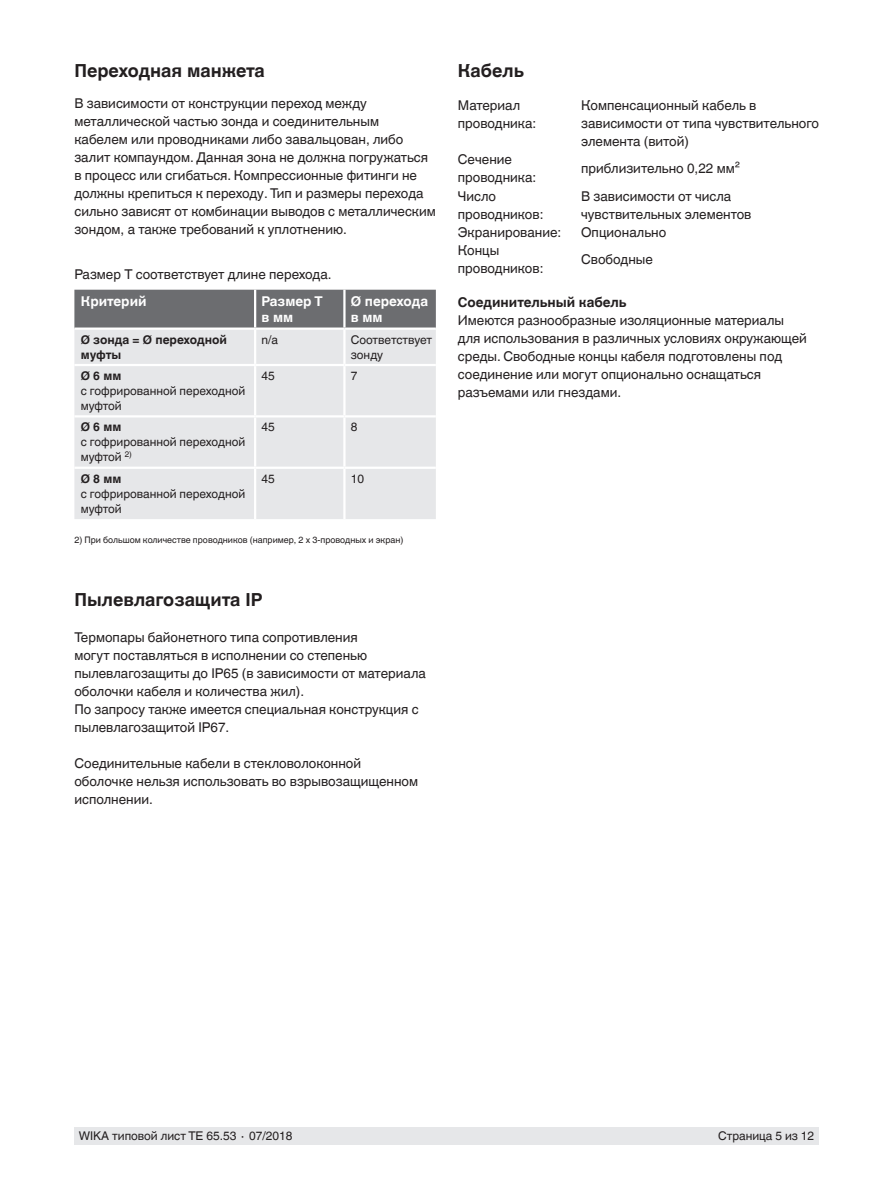
<style>
.page{position:relative;width:893px;height:1188px;background:#fff}
.page>*{position:absolute;margin:0;border:0;box-sizing:border-box;transform-origin:0 0}
.t1{font:700 18px "Helvetica World";color:#231f20}
.t2{font:13.5px/18px "Helvetica World";color:#231f20}
.t3{font:700 13.5px/16.5px "Helvetica World";color:#fff}
.t4{font:700 13.5px "Helvetica World";color:#231f20}
.t5{font:12px/15px "Helvetica World";color:#231f20}
.t6{font:700 12px/15px "Helvetica World";color:#231f20}
.t7{font:9px "Helvetica World";color:#231f20}
</style>
<div class="page">
<div style="left:74px;top:1128px;width:745px;height:17px;background:#e6e7e9"></div>
<div style="left:74px;top:290px;width:362px;height:38px;background:#6c6d70"></div>
<div style="left:74px;top:330px;width:362px;height:189px;background:#e6e7e9"></div>
<hr style="left:254px;top:290px;width:2px;height:38px;background:#fff">
<hr style="left:343px;top:290px;width:3px;height:38px;background:#fff">
<hr style="left:254px;top:330px;width:2px;height:34px;background:#fff">
<hr style="left:343px;top:330px;width:3px;height:34px;background:#fff">
<hr style="left:74px;top:364px;width:181px;height:2px;background:#fff">
<hr style="left:255px;top:364px;width:89px;height:2px;background:#fff">
<hr style="left:254px;top:366px;width:2px;height:49px;background:#fff">
<hr style="left:344px;top:364px;width:92px;height:2px;background:#fff">
<hr style="left:343px;top:366px;width:3px;height:49px;background:#fff">
<hr style="left:74px;top:415px;width:181px;height:3px;background:#fff">
<hr style="left:255px;top:415px;width:89px;height:3px;background:#fff">
<hr style="left:254px;top:418px;width:2px;height:49px;background:#fff">
<hr style="left:344px;top:415px;width:92px;height:3px;background:#fff">
<hr style="left:343px;top:418px;width:3px;height:49px;background:#fff">
<hr style="left:74px;top:467px;width:181px;height:2px;background:#fff">
<hr style="left:255px;top:467px;width:89px;height:2px;background:#fff">
<hr style="left:254px;top:469px;width:2px;height:50px;background:#fff">
<hr style="left:344px;top:467px;width:92px;height:2px;background:#fff">
<hr style="left:343px;top:469px;width:3px;height:50px;background:#fff">
<h1 class="t1" style="left:74px;top:60px;width:192px">Переходная манжета</h1>
<p class="t2" style="left:74px;top:95px;width:363px">В зависимости от конструкции переход между металлической частью зонда и соединительным кабелем или проводниками либо завальцован, либо залит компаундом. Данная зона не должна погружаться в процесс или сгибаться. Компрессионные фитинги не должны крепиться к переходу. Тип и размеры перехода сильно зависят от комбинации выводов с металлическим зондом, а также требований к уплотнению.</p>
<p class="t2" style="left:74px;top:266px;width:259px">Размер Т соответствует длине перехода.</p>
<p class="t3" style="left:81px;top:293px;width:67px">Критерий</p>
<p class="t3" style="left:261px;top:293px;width:63px">Размер T в мм</p>
<p class="t3" style="left:351px;top:293px;width:79px">Ø перехода в мм</p>
<p class="t6" style="left:81px;top:332px;width:148px">Ø зонда = Ø переходной муфты</p>
<p class="t5" style="left:261px;top:332px;width:18px">n/a</p>
<p class="t5" style="left:351px;top:332px;width:83px">Соответствует зонду</p>
<p class="t6" style="left:81px;top:368px;width:42px">Ø 6 мм</p>
<p class="t5" style="left:81px;top:383px;width:166px">с гофрированной переходной муфтой</p>
<p class="t5" style="left:261px;top:368px;width:15px">45</p>
<p class="t5" style="left:351px;top:368px;width:8px">7</p>
<p class="t6" style="left:81px;top:420px;width:42px">Ø 6 мм</p>
<p class="t5" style="left:81px;top:435px;width:166px">с гофрированной переходной муфтой <sup>2)</sup></p>
<p class="t6" style="left:81px;top:471px;width:42px">Ø 8 мм</p>
<p class="t5" style="left:81px;top:486px;width:166px">с гофрированной переходной муфтой</p>
<p class="t5" style="left:261px;top:420px;width:15px">45</p>
<p class="t5" style="left:351px;top:420px;width:8px">8</p>
<p class="t5" style="left:261px;top:471px;width:15px">45</p>
<p class="t5" style="left:351px;top:471px;width:15px">10</p>
<p class="t7" style="left:74px;top:535px;width:330px">2) При большом количестве проводников (например, 2 х 3-проводных и экран)</p>
<h1 class="t1" style="left:74px;top:589px;width:190px">Пылевлагозащита IP</h1>
<p class="t2" style="left:74px;top:628px;width:353px">Термопары байонетного типа сопротивления<br>могут поставляться в исполнении со степенью пылевлагозащиты до IP65 (в зависимости от материала оболочки кабеля и количества жил).<br>По запросу также имеется специальная конструкция с пылевлагозащитой IP67.</p>
<p class="t2" style="left:74px;top:754px;width:345px">Соединительные кабели в стекловолоконной оболочке нельзя использовать во взрывозащищенном исполнении.</p>
<h1 class="t1" style="left:458px;top:60px;width:68px">Кабель</h1>
<p class="t2" style="left:458px;top:96px;width:80px">Материал проводника:</p>
<p class="t2" style="left:581px;top:96px;width:239px">Компенсационный кабель в зависимости от типа чувствительного элемента (витой)</p>
<p class="t2" style="left:458px;top:151px;width:80px">Сечение проводника:</p>
<p class="t2" style="left:581px;top:160px;width:160px">приблизительно 0,22 мм²</p>
<p class="t2" style="left:458px;top:187px;width:87px">Число проводников:</p>
<p class="t2" style="left:581px;top:187px;width:172px">В зависимости от числа чувствительных элементов</p>
<p class="t2" style="left:458px;top:223px;width:105px">Экранирование:</p>
<p class="t2" style="left:581px;top:223px;width:87px">Опционально</p>
<p class="t2" style="left:458px;top:241px;width:87px">Концы проводников:</p>
<p class="t2" style="left:581px;top:250px;width:73px">Свободные</p>
<p class="t4" style="left:458px;top:295px;width:170px">Соединительный кабель</p>
<p class="t2" style="left:458px;top:311px;width:351px">Имеются разнообразные изоляционные материалы для использования в различных условиях окружающей среды. Свободные концы кабеля подготовлены под соединение или могут опционально оснащаться разъемами или гнездами.</p>
<p class="t5" style="left:79px;top:1129px;width:215px">WIKA типовой лист TE 65.53 ∙ 07/2018</p>
<p class="t5" style="left:718px;top:1129px;width:98px">Страница 5 из 12</p>
</div>
